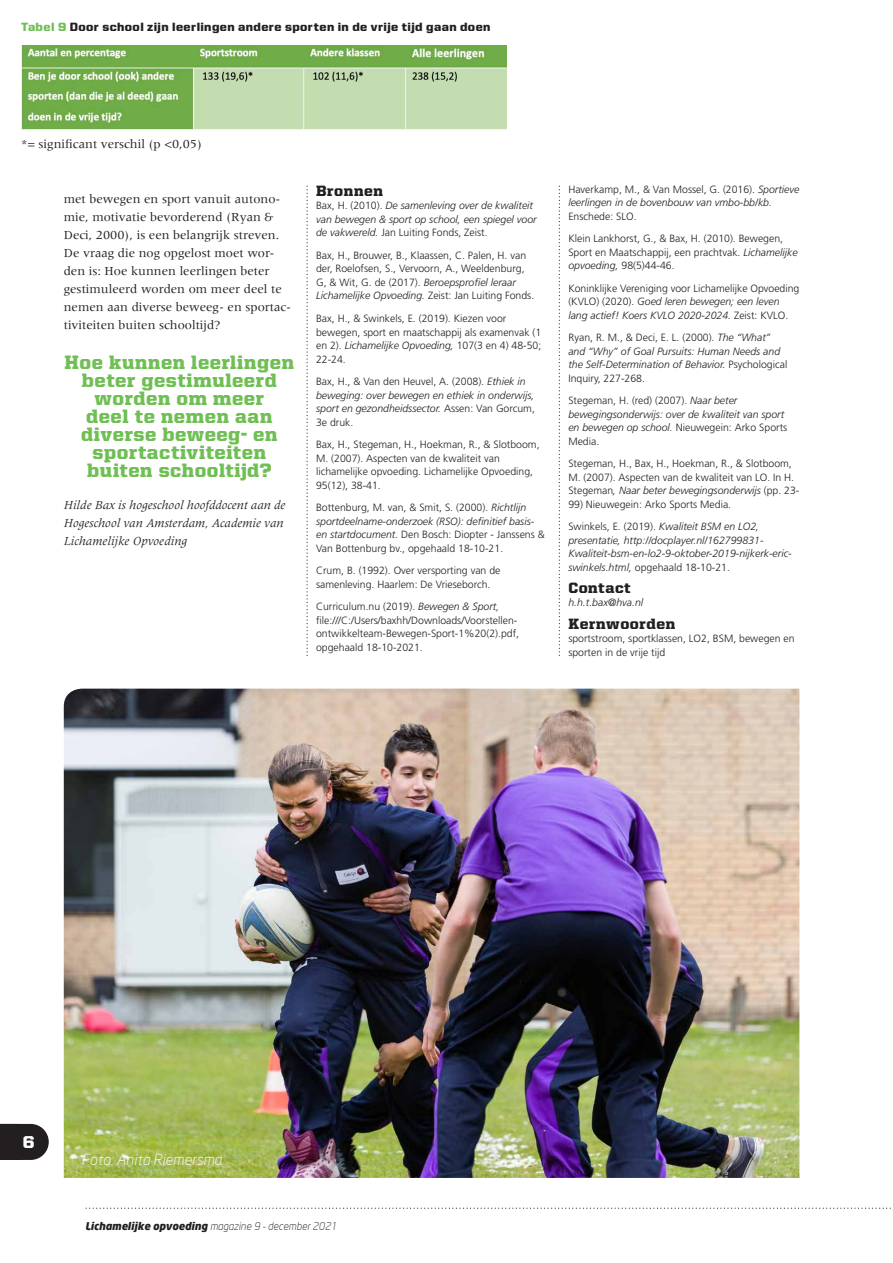
<style>
.page{position:relative;width:893px;height:1263px;background:#fff}
.page>*{position:absolute;margin:0;border:0;box-sizing:border-box;transform-origin:0 0}
.t1{font:900 19.5px/18px "United Serif Reg";letter-spacing:.03em;color:#6fbf54;text-align:center}
.t2{font:900 17.25px "United Sans Reg";color:#fff}
.t3{font:900 15px "United Serif Reg";letter-spacing:.04em;color:#231f20}
.t4{font:italic 300 15px "Neo Sans";color:#fff}
.t5{font:12.75px/18px "Meridien LT Std";color:#231f20}
.t6{font:italic 12.75px/18px "Meridien LT Std";color:#231f20}
.t7{font:900 12px "United Sans Reg";letter-spacing:.035em;color:#231f20}
.t8{font:300 10.5px/13.5px "Frutiger LT Std";color:#231f20}
.t9{font:italic 300 10.5px/13.5px "Frutiger LT Std";color:#231f20}
.t10{font:italic 300 10.5px "Neo Sans";color:#231f20}
.s1{color:#6fbf54}
.s2{font-style:normal}
.s3{font-style:italic}
.s4{font-weight:900}
</style>
<div class="page">
<img style="left:21px;top:46px;width:485px;height:84px">
<svg style="left:559px;top:185px;width:1px;height:471px"></svg>
<svg style="left:307px;top:185px;width:1px;height:471px"></svg>
<img style="left:64px;top:689px;width:735px;height:489px">
<svg style="left:0;top:1124px;width:49px;height:36px;background:#353132"></svg>
<svg style="left:85px;top:1207px;width:806px;height:2px"></svg>
<p class="t7" style="left:21px;top:20px;width:471px"><span class="s1">Tabel 9</span> Door school zijn leerlingen andere sporten in de vrije tijd gaan doen</p>
<p class="t5" style="left:22px;top:135px;width:182px">*= significant verschil (p &lt;0,05)</p>
<p class="t5" style="left:64px;top:189px;width:229px">met bewegen en sport vanuit autono&shy;mie, motivatie bevorderend (Ryan &amp; Deci, 2000), is een belangrijk streven.<br>De vraag die nog opgelost moet wor&shy;den is: Hoe kunnen leerlingen beter gestimuleerd worden om meer deel te nemen aan diverse beweeg- en sportac&shy;tiviteiten buiten schooltijd?</p>
<h1 class="t1" style="left:65px;top:353px;width:231px">Hoe kunnen leerlingen beter gestimuleerd worden om meer<br>deel te nemen aan diverse beweeg- en sportactiviteiten buiten schooltijd?</h1>
<p class="t6" style="left:64px;top:496px;width:223px">Hilde Bax is hogeschool hoofddocent aan de<br>Hogeschool van Amsterdam, Academie van<br>Lichamelijke Opvoeding</p>
<h3 class="t3" style="left:316px;top:182px;width:69px">Bronnen</h3>
<p class="t9" style="left:316px;top:199px;width:222px"><span class="s2">Bax, H. (2010).</span> De samenleving over de kwaliteit van bewegen &amp; sport op school, een spiegel voor de vakwereld. <span class="s2">Jan Luiting Fonds, Zeist.</span></p>
<p class="t8" style="left:316px;top:249px;width:220px">Bax, H., Brouwer, B., Klaassen, C. Palen, H. van der, Roelofsen, S., Vervoorn, A., Weeldenburg, G, &amp; Wit, G. de (2017). <span class="s3">Beroepsprofiel leraar Lichamelijke Opvoeding.</span> Zeist: Jan Luiting Fonds.</p>
<p class="t8" style="left:316px;top:312px;width:227px">Bax, H., &amp; Swinkels, E. (2019). Kiezen voor bewegen, sport en maatschappij als examenvak (1 en 2). <span class="s3">Lichamelijke Opvoeding,</span> 107(3 en 4) 48-50; 22-24.</p>
<p class="t9" style="left:316px;top:375px;width:220px"><span class="s2">Bax, H., &amp; Van den Heuvel, A. (2008).</span> Ethiek in beweging: over bewegen en ethiek in onderwijs, sport en gezondheidssector. <span class="s2">Assen: Van Gorcum, 3e druk.</span></p>
<p class="t8" style="left:316px;top:438px;width:225px">Bax, H., Stegeman, H., Hoekman, R., &amp; Slotboom, M. (2007). Aspecten van de kwaliteit van lichamelijke opvoeding. Lichamelijke Opvoeding, 95(12), 38-41.</p>
<p class="t8" style="left:316px;top:501px;width:230px">Bottenburg, M. van, &amp; Smit, S. (2000). <span class="s3">Richtlijn sportdeelname-onderzoek (RSO): definitief basis&shy;en startdocument.</span> Den Bosch: Diopter - Janssens &amp; Van Bottenburg bv., opgehaald 18-10-21.</p>
<p class="t8" style="left:316px;top:564px;width:186px">Crum, B. (1992). Over versporting van de samenleving. Haarlem: De Vrieseborch.</p>
<p class="t8" style="left:316px;top:600px;width:205px">Curriculum.nu (2019). <span class="s3">Bewegen &amp; Sport, </span>file:///C:/Users/baxhh/Downloads/Voorstellen&shy;ontwikkelteam-Bewegen-Sport-1%20(2).pdf, opgehaald 18-10-2021.</p>
<p class="t9" style="left:568px;top:182px;width:233px"><span class="s2">Haverkamp, M., &amp; Van Mossel, G. (2016).</span> Sportieve leerlingen in de bovenbouw van vmbo-bb/kb.</p>
<p class="t8" style="left:568px;top:205px;width:216px;line-height:22.5px">Enschede: SLO.<br>Klein Lankhorst, G., &amp; Bax, H. (2010). Bewegen,</p>
<p class="t8" style="left:568px;top:245px;width:231px">Sport en Maatschappij, een prachtvak. <span class="s3">Lichamelijke opvoeding,</span> 98(5)44-46.</p>
<p class="t8" style="left:568px;top:281px;width:233px">Koninklijke Vereniging voor Lichamelijke Opvoeding (KVLO) (2020). <span class="s3">Goed leren bewegen; een leven lang actief! Koers KVLO 2020-2024.</span> Zeist: KVLO.</p>
<p class="t9" style="left:568px;top:331px;width:220px"><span class="s2">Ryan, R. M., &amp; Deci, E. L. (2000).</span> The “What” and “Why” of Goal Pursuits: Human Needs and the Self-Determination of Behavior. <span class="s2">Psychological Inquiry, 227-268.</span></p>
<p class="t9" style="left:568px;top:394px;width:220px"><span class="s2">Stegeman, H. (red) (2007).</span> Naar beter bewegingsonderwijs: over de kwaliteit van sport en bewegen op school. <span class="s2">Nieuwegein: Arko Sports Media.</span></p>
<p class="t8" style="left:568px;top:457px;width:233px">Stegeman, H., Bax, H., Hoekman, R., &amp; Slotboom,<br>M. (2007). Aspecten van de kwaliteit van LO. In H.<br>Stegeman<span class="s3">, Naar beter bewegingsonderwijs</span> (pp. 23-</p>
<p class="t8" style="left:568px;top:493px;width:192px;line-height:22.5px">99) Nieuwegein: Arko Sports Media.<br>Swinkels, E. (2019). <span class="s3">Kwaliteit BSM en LO2,</span></p>
<p class="t9" style="left:568px;top:533px;width:225px">presentatie, http://docplayer.nl/162799831-<br>Kwaliteit-bsm-en-lo2-9-oktober-2019-nijkerk-eric&shy;swinkels.html, <span class="s2">opgehaald 18-10-21.</span></p>
<h3 class="t3" style="left:568px;top:579px;width:64px">Contact</h3>
<p class="t9" style="left:568px;top:596px;width:76px">h.h.t.bax@hva.nl</p>
<h3 class="t3" style="left:568px;top:615px;width:108px">Kernwoorden</h3>
<p class="t8" style="left:568px;top:632px;width:228px">sportstroom, sportklassen, LO2, BSM, bewegen en sporten in de vrije tijd</p>
<h2 class="t2" style="left:23px;top:1133px;width:13px">6</h2>
<h3 class="t4" style="left:82px;top:1151px;width:142px">Foto: Anita Riemersma</h3>
<p class="t10" style="left:85px;top:1220px;width:253px"><span class="s4">Lichamelijke opvoeding</span> magazine 9 - december 2021</p>
</div>
